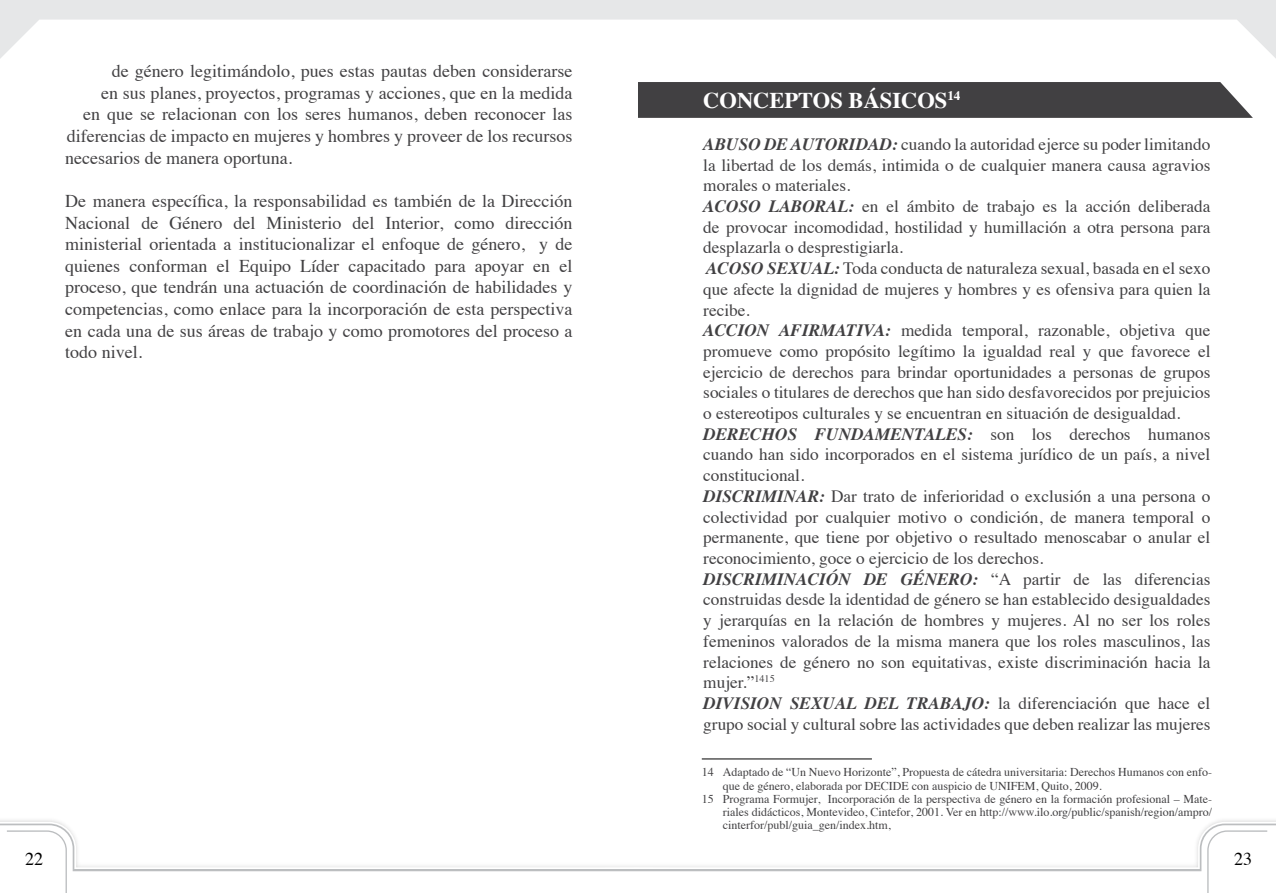
<style>
.page{position:relative;width:1276px;height:893px;background:#fff}
.page>*{position:absolute;margin:0;border:0;box-sizing:border-box;transform-origin:0 0}
.t1{font:700 22.5px "Times";color:#fff}
.t2{font:18px/21.6px "Times";color:#414042;text-align:justify}
.t3{font:18px "Times";color:#000}
.t4{font:17.25px/20.7px "Times";color:#414042}
.t5{font:12px "Times";color:#414042}
.s1{font-weight:700;font-style:italic}
</style>
<div class="page">
<svg style="left:0;top:0;width:638px;height:59px"></svg>
<svg style="left:0;top:822px;width:1276px;height:71px"></svg>
<svg style="left:638px;top:0;width:638px;height:58px"></svg>
<div style="left:638px;top:82px;width:615px;height:36px;background:#414042"></div>
<hr style="left:702px;top:759px;width:170px;height:1px;background:#000">
<p class="t2" style="left:112px;top:59px;width:462px">de género legitimándolo, pues estas pautas deben considerarse</p>
<p class="t2" style="left:101px;top:80px;width:473px">en sus planes, proyectos, programas y acciones, que en la medida</p>
<p class="t2" style="left:83px;top:102px;width:490px">en que se relacionan con los seres humanos, deben reconocer las</p>
<p class="t2" style="left:67px;top:124px;width:507px">diferencias de impacto en mujeres y hombres y proveer de los recursos</p>
<p class="t2" style="left:65px;top:145px;width:228px">necesarios de manera oportuna.</p>
<p class="t2" style="left:65px;top:188px;width:509px">De manera específica, la responsabilidad es también de la Dirección Nacional de Género del Ministerio del Interior, como dirección ministerial orientada a institucionalizar el enfoque de género, y de quienes conforman el Equipo Líder capacitado para apoyar en el proceso, que tendrán una actuación de coordinación de habilidades y competencias, como enlace para la incorporación de esta perspectiva en cada una de sus áreas de trabajo y como promotores del proceso a todo nivel.</p>
<h1 class="t1" style="left:703px;top:79px;width:259px">CONCEPTOS BÁSICOS<sup>14</sup></h1>
<p class="t4" style="left:703px;top:132px;width:509px"><span class="s1">ABUSO DE AUTORIDAD:</span> cuando la autoridad ejerce su poder limitando la libertad de los demás, intimida o de cualquier manera causa agravios morales o materiales.<br><span class="s1">ACOSO LABORAL:</span> en el ámbito de trabajo es la acción deliberada de provocar incomodidad, hostilidad y humillación a otra persona para desplazarla o desprestigiarla.<br><span class="s1">ACOSO SEXUAL:</span> Toda conducta de naturaleza sexual, basada en el sexo que afecte la dignidad de mujeres y hombres y es ofensiva para quien la recibe.<br><span class="s1">ACCION AFIRMATIVA:</span> medida temporal, razonable, objetiva que promueve como propósito legítimo la igualdad real y que favorece el ejercicio de derechos para brindar oportunidades a personas de grupos sociales o titulares de derechos que han sido desfavorecidos por prejuicios o estereotipos culturales y se encuentran en situación de desigualdad.<br><span class="s1">DERECHOS FUNDAMENTALES:</span> son los derechos humanos cuando han sido incorporados en el sistema jurídico de un país, a nivel constitucional.<br><span class="s1">DISCRIMINAR:</span> Dar trato de inferioridad o exclusión a una persona o colectividad por cualquier motivo o condición, de manera temporal o permanente, que tiene por objetivo o resultado menoscabar o anular el reconocimiento, goce o ejercicio de los derechos.<br><span class="s1">DISCRIMINACIÓN DE GÉNERO:</span> “A partir de las diferencias construidas desde la identidad de género se han establecido desigualdades y jerarquías en la relación de hombres y mujeres. Al no ser los roles femeninos valorados de la misma manera que los roles masculinos, las relaciones de género no son equitativas, existe discriminación hacia la mujer.”<sup>1415<br></sup><span class="s1">DIVISION SEXUAL DEL TRABAJO:</span> la diferenciación que hace el grupo social y cultural sobre las actividades que deben realizar las mujeres</p>
<p class="t5" style="left:702px;top:761px;width:512px">14 Adaptado de “Un Nuevo Horizonte”, Propuesta de cátedra universitaria: Derechos Humanos con enfo-</p>
<p class="t5" style="left:723px;top:774px;width:380px">que de género, elaborada por DECIDE con auspicio de UNIFEM, Quito, 2009.</p>
<p class="t5" style="left:702px;top:787px;width:512px">15 Programa Formujer, Incorporación de la perspectiva de género en la formación profesional – Mate-</p>
<p class="t5" style="left:723px;top:801px;width:491px">riales didácticos, Montevideo, Cintefor, 2001. Ver en http://www.ilo.org/public/spanish/region/ampro/</p>
<p class="t5" style="left:723px;top:814px;width:169px">cinterfor/publ/guia_gen/index.htm,</p>
<p class="t3" style="left:25px;top:842px;width:19px">22</p>
<p class="t3" style="left:1234px;top:842px;width:19px">23</p>
</div>
